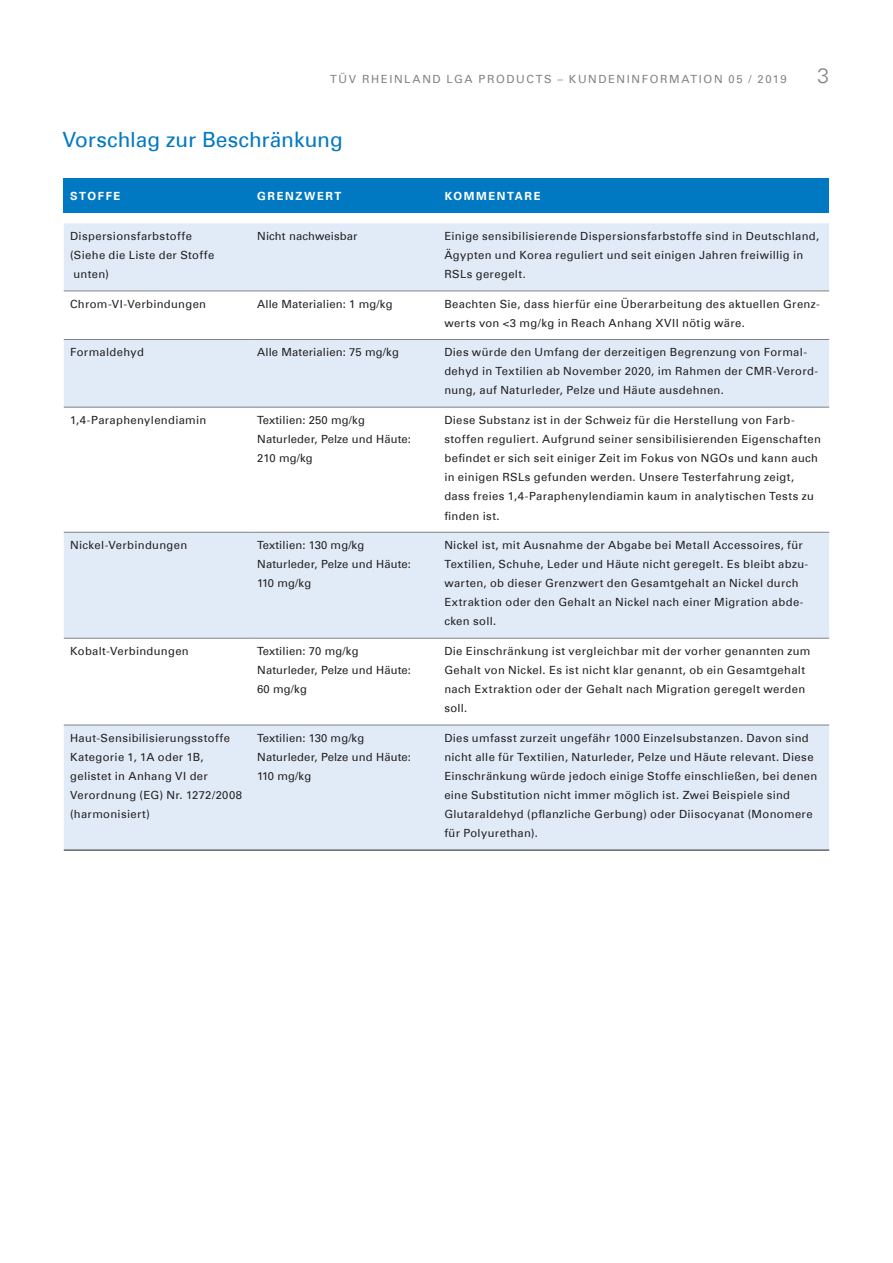
<style>
.page{position:relative;width:893px;height:1263px;background:#fff}
.page>*{position:absolute;margin:0;border:0;box-sizing:border-box;transform-origin:0 0}
.t1{font:21px "Univers Com 55 Roman";color:#0079c2}
.t2{font:300 21px "Univers Com 45";color:#808285}
.t3{font:11.25px/19.2px "Univers Com 55 Roman";letter-spacing:.03em;color:#231f20}
.t4{font:11.25px/19.2px "Univers Com 55 Roman";letter-spacing:.01em;color:#231f20}
.t5{font:11.25px "Univers Com 55 Roman";letter-spacing:.145em;color:#808285}
.t6{font:700 11.25px "Univers Com 65";letter-spacing:.145em;color:#fff}
</style>
<div class="page">
<div style="left:64px;top:179px;width:765px;height:34px;background:#0079c2"></div>
<svg style="left:64px;top:223px;width:765px;height:184px;fill:#e1ebf7"></svg>
<svg style="left:64px;top:533px;width:765px;height:317px;fill:#e1ebf7"></svg>
<hr style="left:64px;top:291px;width:187px;height:1px;background:#808285">
<hr style="left:251px;top:291px;width:187px;height:1px;background:#808285">
<hr style="left:438px;top:291px;width:391px;height:1px;background:#808285">
<hr style="left:64px;top:339px;width:187px;height:1px;background:#808285">
<hr style="left:251px;top:339px;width:187px;height:1px;background:#808285">
<hr style="left:438px;top:339px;width:391px;height:1px;background:#808285">
<hr style="left:64px;top:407px;width:187px;height:1px;background:#808285">
<hr style="left:251px;top:407px;width:187px;height:1px;background:#808285">
<hr style="left:438px;top:407px;width:391px;height:1px;background:#808285">
<hr style="left:64px;top:532px;width:187px;height:1px;background:#808285">
<hr style="left:251px;top:532px;width:187px;height:1px;background:#808285">
<hr style="left:438px;top:532px;width:391px;height:1px;background:#808285">
<hr style="left:64px;top:638px;width:187px;height:1px;background:#808285">
<hr style="left:251px;top:638px;width:187px;height:1px;background:#808285">
<hr style="left:438px;top:638px;width:391px;height:1px;background:#808285">
<hr style="left:64px;top:725px;width:187px;height:1px;background:#808285">
<hr style="left:251px;top:725px;width:187px;height:1px;background:#808285">
<hr style="left:438px;top:725px;width:391px;height:1px;background:#808285">
<hr style="left:64px;top:850px;width:187px;height:1px;background:#231f20">
<hr style="left:251px;top:850px;width:187px;height:1px;background:#231f20">
<hr style="left:438px;top:850px;width:391px;height:1px;background:#231f20">
<p class="t5" style="left:330px;top:72px;width:458px">TÜV RHEINLAND LGA PRODUCTS – KUNDENINFORMATION 05 / 2019</p>
<h1 class="t2" style="left:817px;top:63px;width:13px">3</h1>
<h1 class="t1" style="left:62px;top:127px;width:282px">Vorschlag zur Beschränkung</h1>
<p class="t6" style="left:70px;top:189px;width:52px">STOFFE</p>
<p class="t6" style="left:257px;top:189px;width:86px">GRENZWERT</p>
<p class="t6" style="left:445px;top:189px;width:97px">KOMMENTARE</p>
<p class="t3" style="left:70px;top:226px;width:146px">Dispersionsfarbstoffe (Siehe die Liste der Stoffe unten)</p>
<p class="t4" style="left:257px;top:226px;width:102px">Nicht nachweisbar</p>
<p class="t3" style="left:444px;top:226px;width:376px">Einige sensibilisierende Dispersionsfarbstoffe sind in Deutschland,<br>Ägypten und Korea reguliert und seit einigen Jahren freiwillig in<br>RSLs geregelt.</p>
<p class="t3" style="left:70px;top:294px;width:138px">Chrom-VI-Verbindungen</p>
<p class="t4" style="left:257px;top:294px;width:137px">Alle Materialien: 1 mg/kg</p>
<p class="t3" style="left:444px;top:294px;width:377px">Beachten Sie, dass hierfür eine Überarbeitung des aktuellen Grenz&shy;werts von &lt;3 mg/kg in Reach Anhang XVII nötig wäre.</p>
<p class="t3" style="left:70px;top:343px;width:75px">Formaldehyd</p>
<p class="t4" style="left:257px;top:343px;width:143px">Alle Materialien: 75 mg/kg</p>
<p class="t3" style="left:444px;top:343px;width:375px">Dies würde den Umfang der derzeitigen Begrenzung von Formal&shy;dehyd in Textilien ab November 2020, im Rahmen der CMR-Verord&shy;nung, auf Naturleder, Pelze und Häute ausdehnen.</p>
<p class="t3" style="left:70px;top:410px;width:138px">1,4-Paraphenylendiamin</p>
<p class="t4" style="left:257px;top:410px;width:155px">Textilien: 250 mg/kg<br>Naturleder, Pelze und Häute:<br>210 mg/kg</p>
<p class="t3" style="left:444px;top:410px;width:378px">Diese Substanz ist in der Schweiz für die Herstellung von Farb&shy;stoffen reguliert. Aufgrund seiner sensibilisierenden Eigenschaften befindet er sich seit einiger Zeit im Fokus von NGOs und kann auch in einigen RSLs gefunden werden. Unsere Testerfahrung zeigt, dass freies 1,4-Paraphenylendiamin kaum in analytischen Tests zu finden ist.</p>
<p class="t3" style="left:70px;top:535px;width:119px">Nickel-Verbindungen</p>
<p class="t4" style="left:257px;top:535px;width:155px">Textilien: 130 mg/kg<br>Naturleder, Pelze und Häute:<br>110 mg/kg</p>
<p class="t3" style="left:444px;top:535px;width:365px">Nickel ist, mit Ausnahme der Abgabe bei Metall Accessoires, für Textilien, Schuhe, Leder und Häute nicht geregelt. Es bleibt abzu&shy;warten, ob dieser Grenzwert den Gesamtgehalt an Nickel durch Extraktion oder den Gehalt an Nickel nach einer Migration abde&shy;cken soll.</p>
<p class="t3" style="left:70px;top:641px;width:120px">Kobalt-Verbindungen</p>
<p class="t4" style="left:257px;top:641px;width:155px">Textilien: 70 mg/kg<br>Naturleder, Pelze und Häute:<br>60 mg/kg</p>
<p class="t3" style="left:444px;top:641px;width:368px">Die Einschränkung ist vergleichbar mit der vorher genannten zum Gehalt von Nickel. Es ist nicht klar genannt, ob ein Gesamtgehalt nach Extraktion oder der Gehalt nach Migration geregelt werden soll.</p>
<p class="t3" style="left:70px;top:728px;width:174px">Haut-Sensibilisierungsstoffe<br>Kategorie 1, 1A oder 1B, gelistet in Anhang VI der<br>Verordnung (EG) Nr. 1272/2008 (harmonisiert)</p>
<p class="t4" style="left:257px;top:728px;width:155px">Textilien: 130 mg/kg<br>Naturleder, Pelze und Häute:<br>110 mg/kg</p>
<p class="t3" style="left:444px;top:728px;width:375px">Dies umfasst zurzeit ungefähr 1000 Einzelsubstanzen. Davon sind nicht alle für Textilien, Naturleder, Pelze und Häute relevant. Diese Einschränkung würde jedoch einige Stoffe einschließen, bei denen eine Substitution nicht immer möglich ist. Zwei Beispiele sind Glutaraldehyd (pflanzliche Gerbung) oder Diisocyanat (Monomere für Polyurethan).</p>
</div>
